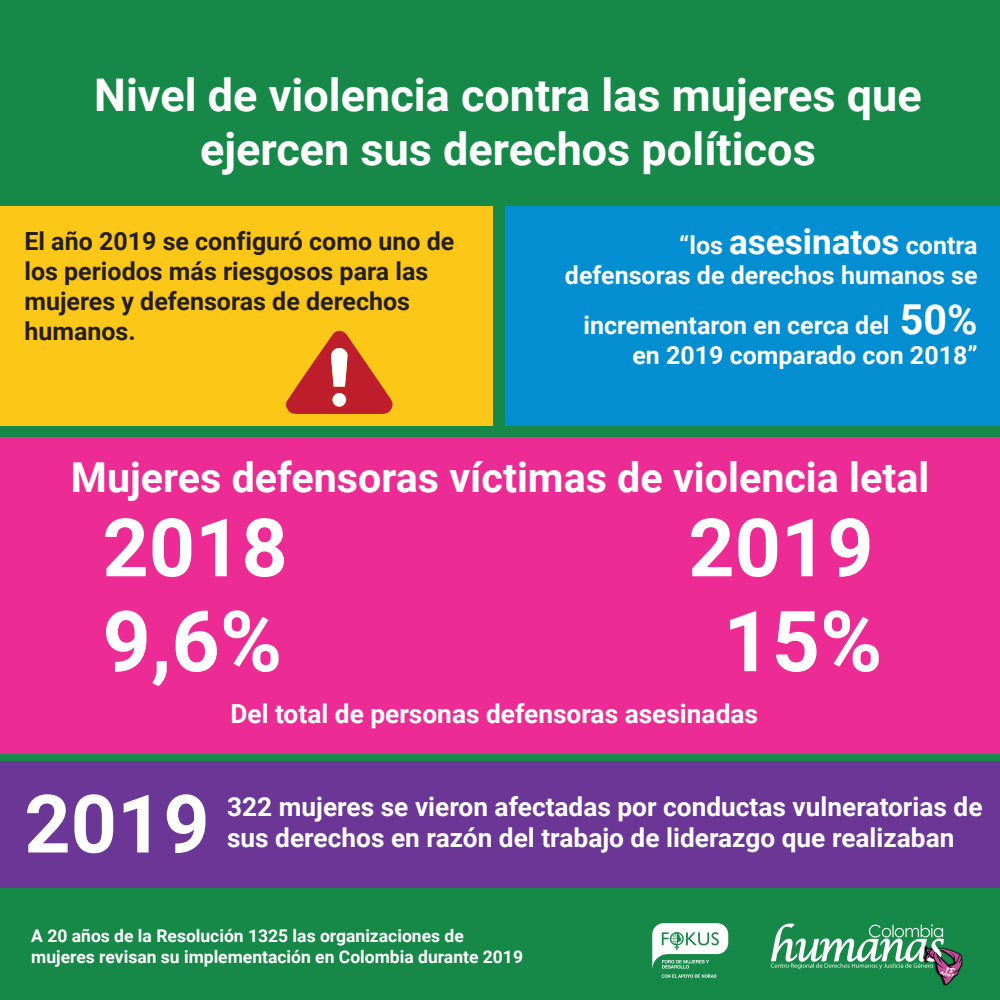
<style>
.page{position:relative;width:1000px;height:1000px;background:#fff}
.page>*{position:absolute;margin:0;border:0;box-sizing:border-box;transform-origin:0 0}
.t1{font:700 84.38px "Roboto";color:#fff}
.t2{font:700 80.75px "Roboto";color:#fff}
.t3{font:700 45px/54px "Roboto";color:#fff;text-align:center}
.t4{font:700 41.25px "Roboto";color:#fff}
.t5{font:700 26.25px/31.5px "Roboto";color:#fff}
.t6{font:700 25px/30px "Roboto";color:#fff;text-align:right}
.t7{font:700 25px/30px "Roboto";color:#231f20}
.t8{font:700 17.5px/21px "Roboto";color:#fff}
.s1{font-size:35px}
.s2{font-size:41.25px}
</style>
<div class="page">
<div style="left:1px;top:0;width:999px;height:1000px;background:#168948"></div>
<div style="left:0;top:437px;width:1000px;height:316px;background:#ec2b94"></div>
<div style="left:0;top:206px;width:492px;height:219px;background:#fdc717"></div>
<div style="left:506px;top:206px;width:494px;height:219px;background:#028ed1"></div>
<div style="left:1px;top:762px;width:999px;height:126px;background:#6b3695"></div>
<img style="left:770px;top:923px;width:193px;height:63px">
<img style="left:652px;top:923px;width:77px;height:55px">
<svg style="left:286px;top:330px;width:107px;height:84px"></svg>
<div style="left:332px;top:393px;width:14px;height:14px;background:#fff;border-radius:50%"></div>
<h3 class="t3" style="left:94px;top:66px;width:829px">Nivel de violencia contra las mujeres que ejercen sus derechos políticos</h3>
<p class="t7" style="left:24px;top:225px;width:432px">El año 2019 se configuró como uno de los periodos más riesgosos para las mujeres y defensoras de derechos humanos.</p>
<p class="t6" style="left:565px;top:229px;width:414px">“los <span class="s1">asesinatos</span> contra defensoras de derechos humanos se</p>
<p class="t6" style="left:583px;top:309px;width:396px">incrementaron en cerca del <span class="s2">50% </span>en 2019 comparado con 2018”</p>
<h3 class="t4" style="left:71px;top:448px;width:860px">Mujeres defensoras víctimas de violencia letal</h3>
<h2 class="t2" style="left:102px;top:491px;width:187px">2018</h2>
<h2 class="t2" style="left:688px;top:491px;width:187px">2019</h2>
<h1 class="t1" style="left:102px;top:582px;width:181px">9,6%</h1>
<h1 class="t1" style="left:723px;top:582px;width:161px">15%</h1>
<p class="t5" style="left:230px;top:697px;width:529px">Del total de personas defensoras asesinadas</p>
<h2 class="t2" style="left:24px;top:767px;width:187px">2019</h2>
<p class="t5" style="left:227px;top:790px;width:757px">322 mujeres se vieron afectadas por conductas vulneratorias de sus derechos en razón del trabajo de liderazgo que realizaban</p>
<p class="t8" style="left:31px;top:924px;width:493px">A 20 años de la Resolución 1325 las organizaciones de mujeres revisan su implementación en Colombia durante 2019</p>
</div>
